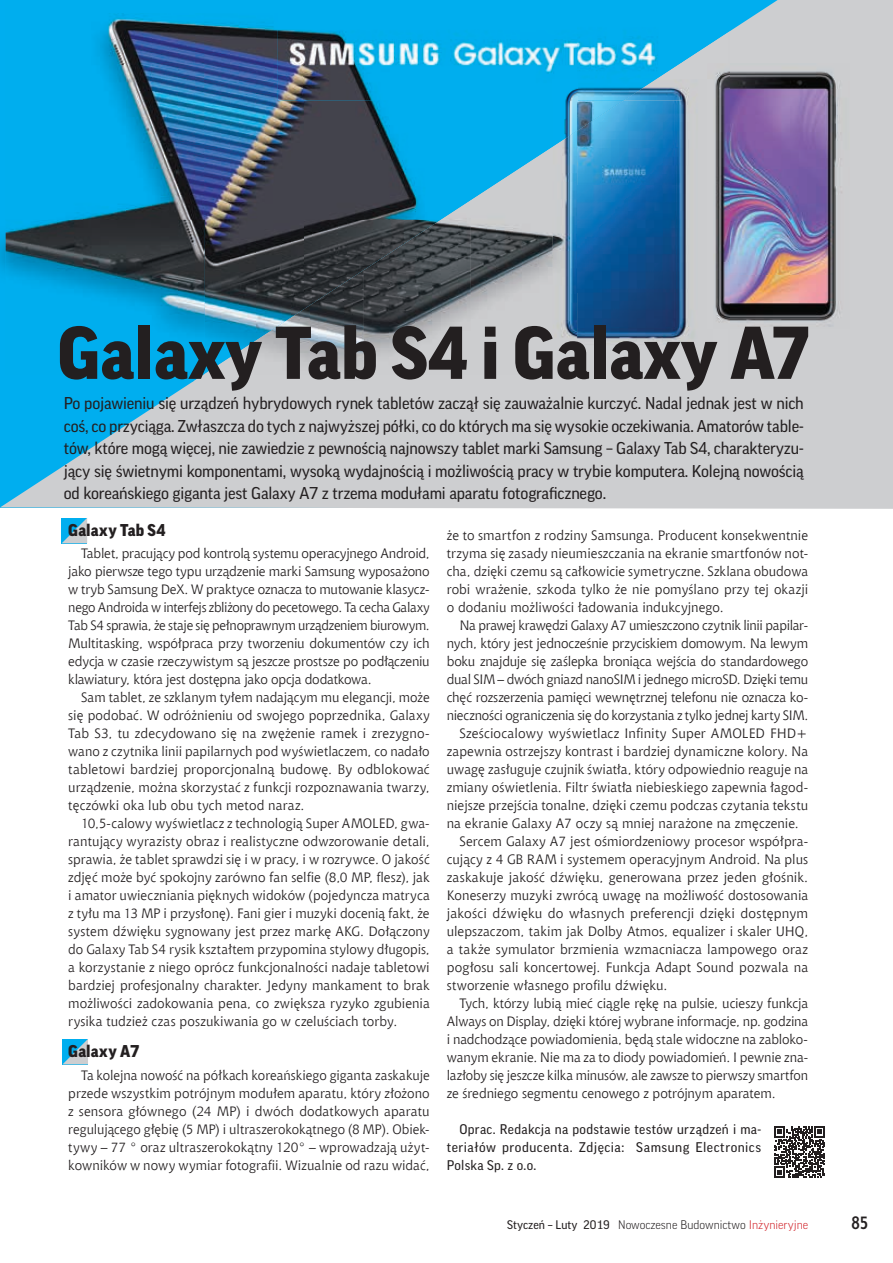
<style>
.page{position:relative;width:893px;height:1263px;background:#fff}
.page>*{position:absolute;margin:0;border:0;box-sizing:border-box;transform-origin:0 0}
.t1{font:900 72px "Good Pro";color:#231f20}
.t2{font:700 18px "Aerton Cnd EFN";color:#231f20}
.t3{font:16.5px/22.5px "Good Pro";letter-spacing:-.01em;color:#231f20;text-align:justify}
.t4{font:900 16.5px "Good Pro";letter-spacing:.01em;color:#231f20}
.t5{font:13.5px/18px "Chianti EU";color:#231f20;text-align:justify}
.t6{font:13.5px "Chianti EU";letter-spacing:-.02em;color:#231f20}
.t7{font:13.5px/18px "Good Pro";letter-spacing:.035em;color:#231f20;text-align:justify}
.t8{font:300 12px "Good Pro";color:#231f20}
.s1{font-weight:400}
.s2{color:#d1232a}
</style>
<div class="page">
<svg style="left:0;top:0;width:893px;height:509px;background:#bacbd3"></svg>
<div style="left:0;top:14px;width:193px;height:367px;background:#00aeef"></div>
<div style="left:193px;top:375px;width:384px;height:6px;background:#cdced0"></div>
<div style="left:6px;top:0;width:724px;height:31px;background:#00aeee"></div>
<img style="left:682px;top:31px;width:48px;height:48px">
<div style="left:577px;top:328px;width:153px;height:47px;background:#cdced0"></div>
<img style="left:6px;top:14px;width:298px;height:361px">
<img style="left:304px;top:100px;width:249px;height:120px">
<img style="left:304px;top:220px;width:59px;height:85px">
<img style="left:470px;top:147px;width:107px;height:228px">
<img style="left:363px;top:200px;width:108px;height:175px">
<img style="left:310px;top:270px;width:54px;height:105px">
<img style="left:256px;top:305px;width:54px;height:70px">
<img style="left:203px;top:340px;width:54px;height:35px">
<img style="left:707px;top:63px;width:142px;height:265px">
<img style="left:577px;top:79px;width:130px;height:214px">
<img style="left:577px;top:293px;width:136px;height:53px">
<img style="left:553px;top:100px;width:24px;height:31px">
<img style="left:553px;top:131px;width:24px;height:215px">
<img style="left:707px;top:79px;width:6px;height:249px">
<svg style="left:774px;top:1126px;width:51px;height:51px"></svg>
<svg style="left:62px;top:518px;width:25px;height:25px"></svg>
<img style="left:278px;top:11px;width:404px;height:68px">
<img style="left:656px;top:63px;width:26px;height:16px">
<img style="left:278px;top:14px;width:299px;height:86px">
<img style="left:553px;top:79px;width:71px;height:21px">
<img style="left:624px;top:79px;width:58px;height:21px">
<svg style="left:63px;top:1039px;width:25px;height:25px"></svg>
<h1 class="t1" style="left:57px;top:313px;width:753px">Galaxy Tab S4 i Galaxy A7</h1>
<p class="t3" style="left:64px;top:392px;width:741px">Po pojawieniu się urządzeń hybrydowych rynek tabletów zaczął się zauważalnie kurczyć. Nadal jednak jest w nich coś, co przyciąga. Zwłaszcza do tych z najwyższej półki, co do których ma się wysokie oczekiwania. Amatorów table&shy;tów, które mogą więcej, nie zawiedzie z pewnością najnowszy tablet marki Samsung – Galaxy Tab S4, charakteryzu&shy;jący się świetnymi komponentami, wysoką wydajnością i możliwością pracy w trybie komputera. Kolejną nowością od koreańskiego giganta jest Galaxy A7 z trzema modułami aparatu fotograficznego.</p>
<p class="t4" style="left:68px;top:520px;width:99px">Galaxy Tab S4</p>
<p class="t5" style="left:68px;top:544px;width:363px;text-indent:13px">Tablet, pracujący pod kontrolą systemu operacyjnego Android, jako pierwsze tego typu urządzenie marki Samsung wyposażono w tryb Samsung DeX. W praktyce oznacza to mutowanie klasycz&shy;nego Androida w interfejs zbliżony do pecetowego. Ta cecha Galaxy Tab S4 sprawia, że staje się pełnoprawnym urządzeniem biurowym.<br>Multitasking, współpraca przy tworzeniu dokumentów czy ich edycja w czasie rzeczywistym są jeszcze prostsze po podłączeniu klawiatury, która jest dostępna jako opcja dodatkowa.</p>
<p class="t5" style="left:68px;top:688px;width:363px;text-indent:13px">Sam tablet, ze szklanym tyłem nadającym mu elegancji, może się podobać. W odróżnieniu od swojego poprzednika, Galaxy Tab S3, tu zdecydowano się na zwężenie ramek i zrezygno&shy;wano z czytnika linii papilarnych pod wyświetlaczem, co nadało tabletowi bardziej proporcjonalną budowę. By odblokować urządzenie, można skorzystać z funkcji rozpoznawania twarzy, tęczówki oka lub obu tych metod naraz.</p>
<p class="t5" style="left:68px;top:814px;width:363px;text-indent:13px">10,5-calowy wyświetlacz z technologią Super AMOLED, gwa&shy;rantujący wyrazisty obraz i realistyczne odwzorowanie detali, sprawia, że tablet sprawdzi się i w pracy, i w rozrywce. O jakość zdjęć może być spokojny zarówno fan selfie (8,0 MP, flesz), jak i amator uwieczniania pięknych widoków (pojedyncza matryca z tyłu ma 13 MP i przysłonę). Fani gier i muzyki docenią fakt, że system dźwięku sygnowany jest przez markę AKG. Dołączony do Galaxy Tab S4 rysik kształtem przypomina stylowy długopis, a korzystanie z niego oprócz funkcjonalności nadaje tabletowi bardziej profesjonalny charakter. Jedyny mankament to brak możliwości zadokowania pena, co zwiększa ryzyko zgubienia rysika tudzież czas poszukiwania go w czeluściach torby.</p>
<p class="t4" style="left:68px;top:1042px;width:72px">Galaxy A7</p>
<p class="t5" style="left:68px;top:1066px;width:363px;text-indent:13px">Ta kolejna nowość na półkach koreańskiego giganta zaskakuje przede wszystkim potrójnym modułem aparatu, który złożono z sensora głównego (24 MP) i dwóch dodatkowych aparatu regulującego głębię (5 MP) i ultraszerokokątnego (8 MP). Obiek&shy;tywy – 77 ° oraz ultraszerokokątny 120° – wprowadzają użyt&shy;kowników w nowy wymiar fotografii. Wizualnie od razu widać,</p>
<p class="t5" style="left:447px;top:526px;width:363px">że to smartfon z rodziny Samsunga. Producent konsekwentnie trzyma się zasady nieumieszczania na ekranie smartfonów not&shy;cha, dzięki czemu są całkowicie symetryczne. Szklana obudowa robi wrażenie, szkoda tylko że nie pomyślano przy tej okazji o dodaniu możliwości ładowania indukcyjnego.</p>
<p class="t6" style="left:459px;top:617px;width:350px">Na prawej krawędzi Galaxy A7 umieszczono czytnik linii papilar-</p>
<p class="t5" style="left:447px;top:634px;width:363px">nych, który jest jednocześnie przyciskiem domowym. Na lewym</p>
<p class="t6" style="left:447px;top:653px;width:363px">boku znajduje się zaślepka broniąca wejścia do standardowego</p>
<p class="t6" style="left:447px;top:671px;width:363px">dual SIM – dwóch gniazd nanoSIM i jednego microSD. Dzięki temu</p>
<p class="t5" style="left:447px;top:688px;width:363px">chęć rozszerzenia pamięci wewnętrznej telefonu nie oznacza ko-</p>
<p class="t6" style="left:447px;top:707px;width:363px">nieczności ograniczenia się do korzystania z tylko jednej karty SIM.</p>
<p class="t5" style="left:459px;top:724px;width:350px">Sześciocalowy wyświetlacz Infinity Super AMOLED FHD+</p>
<p class="t5" style="left:447px;top:742px;width:363px">zapewnia ostrzejszy kontrast i bardziej dynamiczne kolory. Na</p>
<p class="t5" style="left:447px;top:760px;width:363px">uwagę zasługuje czujnik światła, który odpowiednio reaguje na</p>
<p class="t5" style="left:447px;top:778px;width:363px">zmiany oświetlenia. Filtr światła niebieskiego zapewnia łagod-</p>
<p class="t5" style="left:447px;top:796px;width:363px">niejsze przejścia tonalne, dzięki czemu podczas czytania tekstu</p>
<p class="t5" style="left:447px;top:814px;width:354px">na ekranie Galaxy A7 oczy są mniej narażone na zmęczenie.</p>
<p class="t5" style="left:459px;top:832px;width:350px">Sercem Galaxy A7 jest ośmiordzeniowy procesor współpra-</p>
<p class="t5" style="left:447px;top:850px;width:363px">cujący z 4 GB RAM i systemem operacyjnym Android. Na plus</p>
<p class="t5" style="left:447px;top:868px;width:363px">zaskakuje jakość dźwięku, generowana przez jeden głośnik.</p>
<p class="t5" style="left:447px;top:886px;width:363px">Koneserzy muzyki zwrócą uwagę na możliwość dostosowania</p>
<p class="t5" style="left:447px;top:904px;width:363px">jakości dźwięku do własnych preferencji dzięki dostępnym</p>
<p class="t5" style="left:447px;top:922px;width:363px">ulepszaczom, takim jak Dolby Atmos, equalizer i skaler UHQ,</p>
<p class="t5" style="left:447px;top:940px;width:363px">a także symulator brzmienia wzmacniacza lampowego oraz</p>
<p class="t5" style="left:447px;top:958px;width:363px">pogłosu sali koncertowej. Funkcja Adapt Sound pozwala na</p>
<p class="t5" style="left:447px;top:976px;width:222px">stworzenie własnego profilu dźwięku.</p>
<p class="t5" style="left:459px;top:994px;width:350px">Tych, którzy lubią mieć ciągle rękę na pulsie, ucieszy funkcja</p>
<p class="t5" style="left:447px;top:1012px;width:363px">Always on Display, dzięki której wybrane informacje, np. godzina</p>
<p class="t5" style="left:447px;top:1030px;width:363px">i nadchodzące powiadomienia, będą stale widoczne na zabloko-</p>
<p class="t5" style="left:447px;top:1048px;width:363px">wanym ekranie. Nie ma za to diody powiadomień. I pewnie zna-</p>
<p class="t5" style="left:447px;top:1066px;width:363px">lazłoby się jeszcze kilka minusów, ale zawsze to pierwszy smartfon</p>
<p class="t5" style="left:447px;top:1084px;width:330px">ze średniego segmentu cenowego z potrójnym aparatem.</p>
<p class="t7" style="left:447px;top:1120px;width:316px;text-indent:13px">Oprac. Redakcja na podstawie testów urządzeń i ma&shy;teriałów producenta. Zdjęcia: Samsung Electronics Polska Sp. z o.o.</p>
<p class="t8" style="left:507px;top:1218px;width:302px"><span class="s1">Styczeń – Luty 2019</span> Nowoczesne Budownictwo <span class="s2">Inżynieryjne</span></p>
<h2 class="t2" style="left:851px;top:1212px;width:18px">85</h2>
</div>
